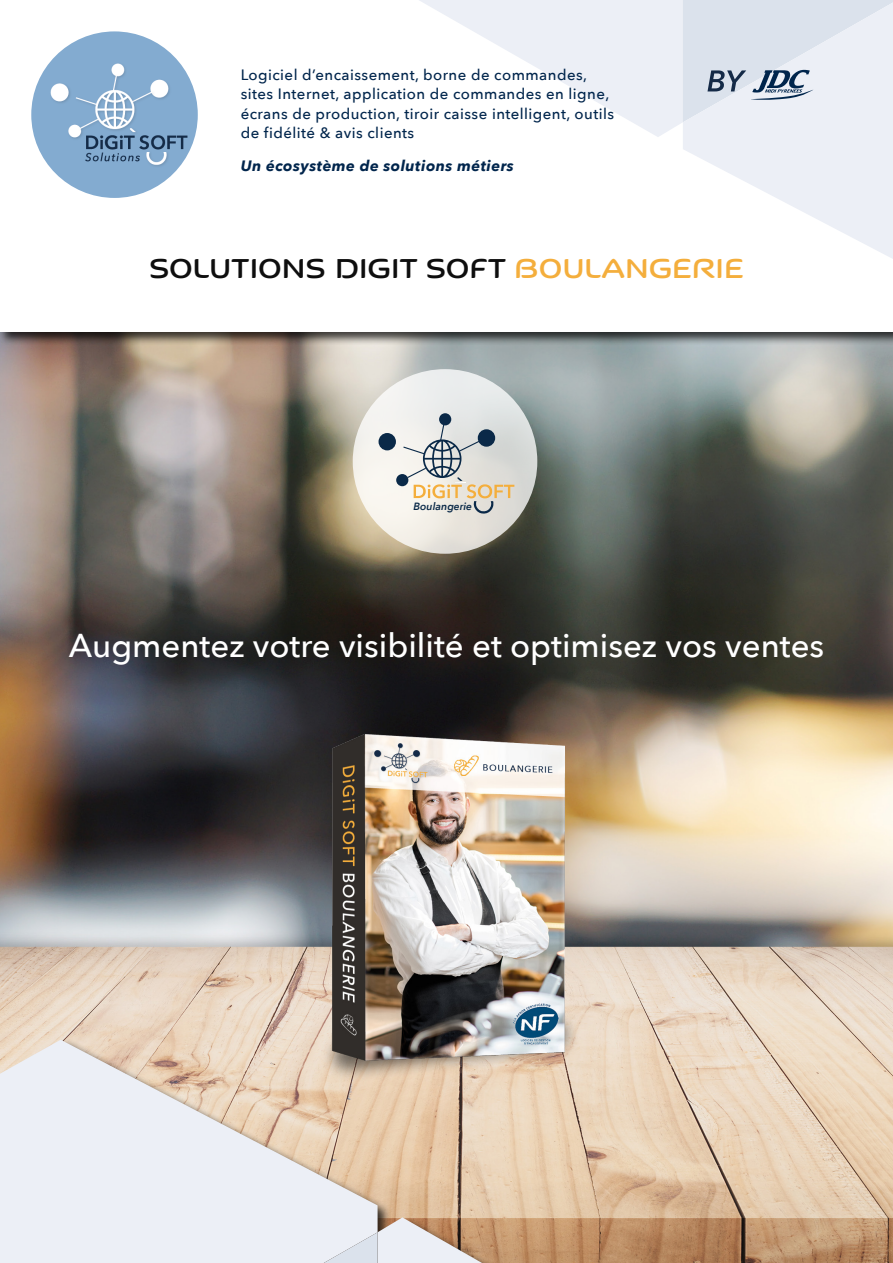
<style>
.page{position:relative;width:893px;height:1263px;background:#fff}
.page>*{position:absolute;margin:0;border:0;box-sizing:border-box;transform-origin:0 0}
.t1{font:500 33px "Avenir Next";color:#fff}
.t2{font:30px "Kaili FY";color:#0e0e0e}
.t3{font:500 15px/19.5px "Avenir Next";letter-spacing:.03em;color:#00254c}
.t4{font:italic 700 15px "Avenir Next";letter-spacing:.03em;color:#00254c}
.t5{font:italic 600 10.5px "Avenir Next";color:#0a2948}
.s1{color:#f4ae3c}
</style>
<div class="page">
<img style="left:0;top:346px;width:893px;height:917px">
<div style="left:0;top:0;width:893px;height:346px;background:#000;opacity:.75"></div>
<div style="left:0;top:0;width:893px;height:331px;background:#fff"></div>
<svg style="left:683px;top:137px;width:210px;height:122px;fill:#eceff6"></svg>
<div style="left:0;top:1038px;width:685px;height:225px;background:#000;opacity:.75"></div>
<svg style="left:378px;top:1217px;width:104px;height:46px;background:#d2c1b5"></svg>
<svg style="left:0;top:1040px;width:378px;height:223px;background:#e9e4e1"></svg>
<svg style="left:0;top:1247px;width:29px;height:16px"></svg>
<div style="left:353px;top:369px;width:184px;height:185px;background:linear-gradient(to right,#fbf8f2,#d8dad9);border-radius:50%"></div>
<img style="left:31px;top:31px;width:167px;height:167px;border-radius:83px">
<div style="left:379px;top:433px;width:17px;height:17px;background:#0a2948;border-radius:50%"></div>
<div style="left:439px;top:413px;width:12px;height:12px;background:#0a2948;border-radius:50%"></div>
<div style="left:396px;top:474px;width:12px;height:12px;background:#0a2948;border-radius:50%"></div>
<svg style="left:403px;top:425px;width:111px;height:89px;background:#d2d0c9"></svg>
<img style="left:302px;top:711px;width:294px;height:374px">
<svg style="left:419px;top:0;width:474px;height:137px"></svg>
<p class="t3" style="left:241px;top:64px;width:375px">Logiciel d’encaissement, borne de commandes, sites Internet, application de commandes en ligne, écrans de production, tiroir caisse intelligent, outils de fidélité &amp; avis clients</p>
<p class="t4" style="left:241px;top:153px;width:275px">Un écosystème de solutions métiers</p>
<p class="t2" style="left:149px;top:244px;width:596px">SOLUTIONS DIGIT SOFT <span class="s1">BOULANGERIE</span></p>
<p class="t5" style="left:413px;top:498px;width:60px">Boulangerie</p>
<p class="t1" style="left:69px;top:617px;width:757px">Augmentez votre visibilité et optimisez vos ventes</p>
</div>
